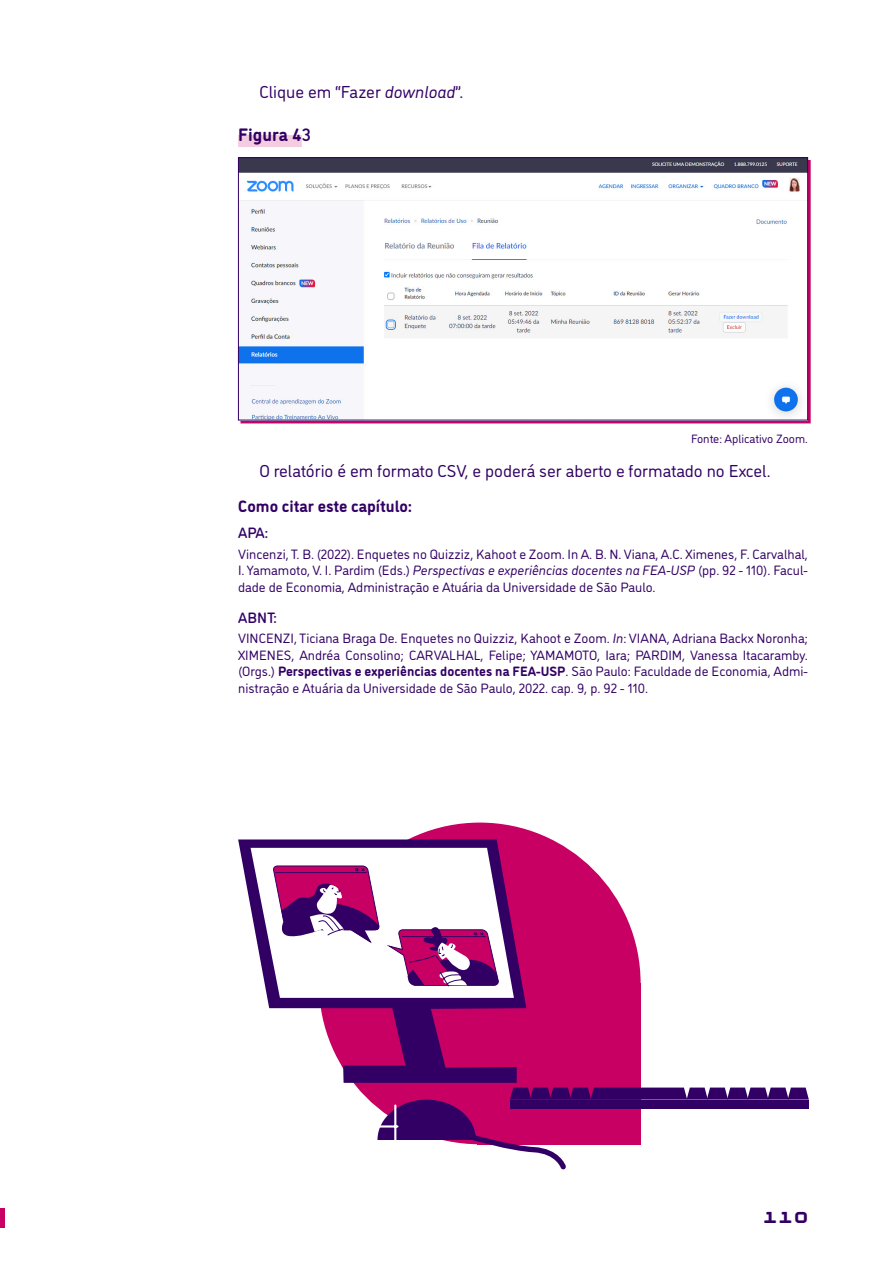
<style>
.page{position:relative;width:893px;height:1263px;background:#fff}
.page>*{position:absolute;margin:0;border:0;box-sizing:border-box;transform-origin:0 0}
.t1{font:700 18px "DI Nosaur";color:#320064}
.t2{font:17.25px "DI Nosaur";color:#320064}
.t3{font:700 16.5px "DI Nosaur";color:#320064}
.t4{font:700 16.5px "Moby";color:#320064}
.t5{font:500 15px "DI Nosaur";color:#320064}
.t6{font:13.5px/16.5px "DI Nosaur";color:#320064;text-align:justify}
.t7{font:12px "DI Nosaur";color:#320064}
.s1{font-style:italic}
.s2{font-weight:500}
.s3{font-weight:700}
</style>
<div class="page">
<div style="left:0;top:1208px;width:5px;height:20px;background:#c80064"></div>
<div style="left:238px;top:135px;width:64px;height:12px;background:#f4cce0"></div>
<img style="left:240px;top:159px;width:566px;height:259px">
<div style="left:238px;top:157px;width:570px;height:263px;border:1px solid #320064"></div>
<div style="left:319px;top:822px;width:322px;height:322px;background:#c80064;border-radius:50%"></div>
<div style="left:477px;top:983px;width:164px;height:161px;background:#c80064"></div>
<svg style="left:377px;top:1087px;width:432px;height:83px"></svg>
<div style="left:510px;top:1100px;width:299px;height:8px;background:#320064"></div>
<svg style="left:238px;top:839px;width:288px;height:244px"></svg>
<svg style="left:251px;top:848px;width:263px;height:150px"></svg>
<p class="t2" style="left:259px;top:80px;width:205px">Clique em “Fazer <span class="s1">download</span>”.</p>
<h1 class="t1" style="left:238px;top:121px;width:74px">Figura 4<span class="s2">3</span></h1>
<p class="t7" style="left:691px;top:430px;width:118px">Fonte: Aplicativo Zoom.</p>
<p class="t2" style="left:259px;top:458px;width:513px">O relatório é em formato CSV, e poderá ser aberto e formatado no Excel.</p>
<p class="t3" style="left:238px;top:493px;width:175px">Como citar este capítulo:</p>
<p class="t5" style="left:238px;top:522px;width:32px">APA:</p>
<p class="t6" style="left:238px;top:545px;width:571px">Vincenzi, T. B. (2022). Enquetes no Quizziz, Kahoot e Zoom. In A. B. N. Viana, A.C. Ximenes, F. Carvalhal, I. Yamamoto, V. I. Pardim (Eds.) <span class="s1">Perspectivas e experiências docentes na FEA-USP</span> (pp. 92 - 110). Facul&shy;dade de Economia, Administração e Atuária da Universidade de São Paulo.</p>
<p class="t5" style="left:238px;top:606px;width:40px">ABNT:</p>
<p class="t6" style="left:238px;top:629px;width:571px">VINCENZI, Ticiana Braga De. Enquetes no Quizziz, Kahoot e Zoom. <span class="s1">In</span>: VIANA, Adriana Backx Noronha; XIMENES, Andréa Consolino; CARVALHAL, Felipe; YAMAMOTO, Iara; PARDIM, Vanessa Itacaramby. (Orgs.) <span class="s3">Perspectivas e experiências docentes na FEA-USP</span>. São Paulo: Faculdade de Economia, Admi&shy;nistração e Atuária da Universidade de São Paulo, 2022. cap. 9, p. 92 - 110.</p>
<p class="t4" style="left:762px;top:1207px;width:48px">110</p>
</div>
